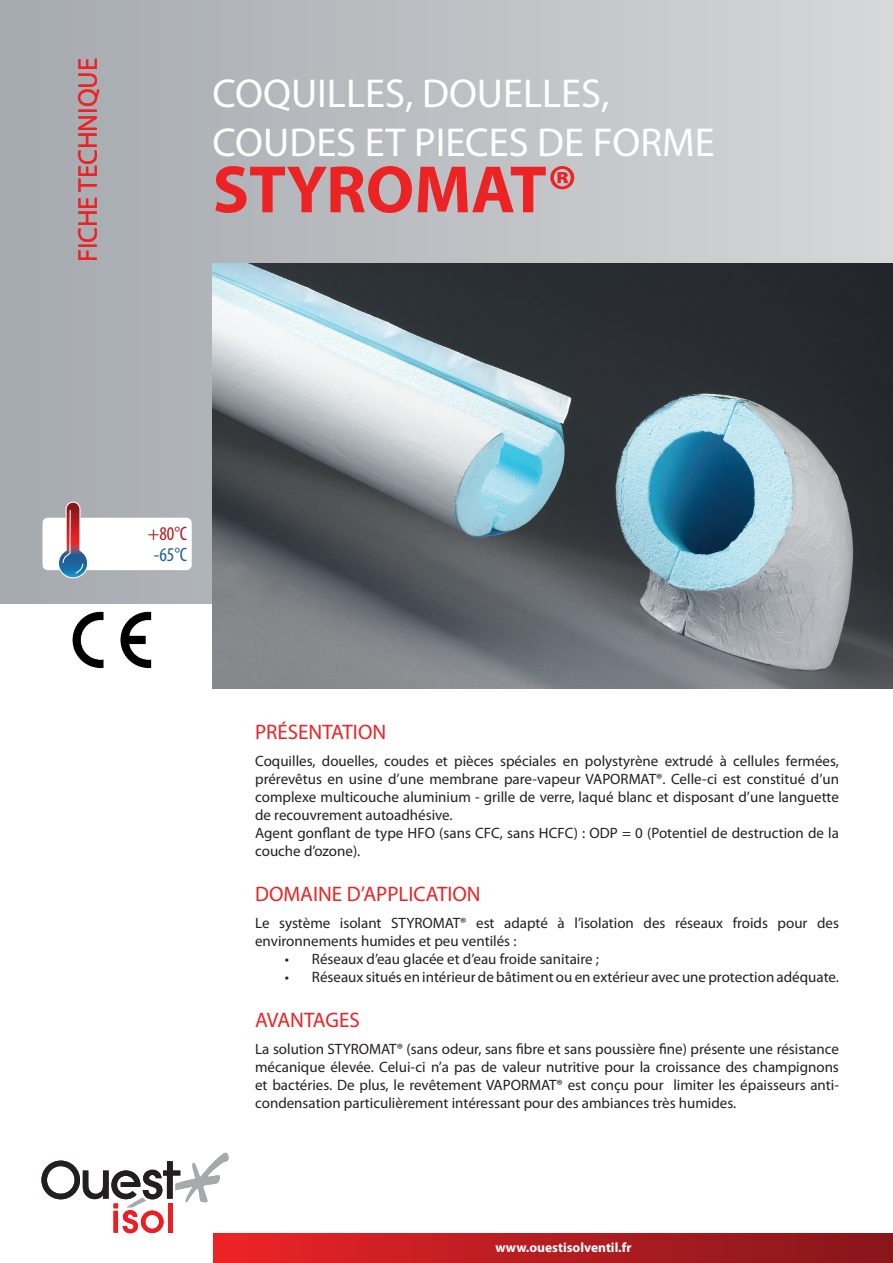
<style>
.page{position:relative;width:893px;height:1263px;background:#fff}
.page>*{position:absolute;margin:0;border:0;box-sizing:border-box;transform-origin:0 0}
.t1{font:700 67.5px "Myriad Pro";letter-spacing:-.005em;color:#ec2325}
.t2{font:40.5px/48.6px "Myriad Pro";color:#fff}
.t3{font:27px "Myriad Pro";color:#ec2325}
.t4{font:21px "Myriad Pro";color:#ec2325}
.t5{font:condensed 19.5px "Myriad Pro";color:#1e5d95}
.t6{font:condensed 19.5px "Myriad Pro";color:#ad1e22}
.t7{font:15px/18px "Myriad Pro";color:#231f20}
.t8{font:700 13.5px "Myriad Pro";color:#fff}
</style>
<div class="page">
<div style="left:0;top:0;width:893px;height:604px;background:linear-gradient(to right,#a5a9ae,#d6d7d9)"></div>
<div style="left:43px;top:518px;width:149px;height:52px;background:#fff;border-radius:5px"></div>
<svg style="left:57px;top:501px;width:32px;height:78px"></svg>
<img style="left:72px;top:611px;width:80px;height:58px">
<svg style="left:213px;top:264px;width:680px;height:425px;background:#6b777d"></svg>
<svg style="left:41px;top:1153px;width:188px;height:80px"></svg>
<div style="left:168px;top:1203px;width:5px;height:30px;background:#ee1d23"></div>
<div style="left:213px;top:1233px;width:680px;height:30px;background:linear-gradient(to right,#ea2427,#83161b)"></div>
<h3 class="t3" style="left:71px;top:262px;width:206px;rotate:-90deg">FICHE TECHNIQUE</h3>
<h2 class="t2" style="left:213px;top:68px;width:503px">COQUILLES, DOUELLES,<br>COUDES ET PIECES DE FORME</h2>
<h1 class="t1" style="left:213px;top:145px;width:367px">STYROMAT®</h1>
<h3 class="t6" style="left:148px;top:522px;width:41px">+80°C</h3>
<h3 class="t5" style="left:154px;top:543px;width:35px">-65°C</h3>
<h3 class="t4" style="left:255px;top:719px;width:133px">PRÉSENTATION</h3>
<p class="t7" style="left:255px;top:751px;width:585px">Coquilles, douelles, coudes et pièces spéciales en polystyrène extrudé à cellules fermées, prérevêtus en usine d’une membrane pare-vapeur VAPORMAT®. Celle-ci est constitué d’un complexe multicouche aluminium - grille de verre, laqué blanc et disposant d’une languette de recouvrement autoadhésive.<br>Agent gonflant de type HFO (sans CFC, sans HCFC) : ODP = 0 (Potentiel de destruction de la couche d’ozone).</p>
<h3 class="t4" style="left:255px;top:881px;width:227px">DOMAINE D’APPLICATION</h3>
<p class="t7" style="left:255px;top:913px;width:585px">Le système isolant STYROMAT® est adapté à l’isolation des réseaux froids pour des environnements humides et peu ventilés :</p>
<p class="t7" style="left:285px;top:949px;width:316px">• Réseaux d’eau glacée et d’eau froide sanitaire ;</p>
<p class="t7" style="left:285px;top:967px;width:556px">• Réseaux situés en intérieur de bâtiment ou en extérieur avec une protection adéquate.</p>
<h3 class="t4" style="left:255px;top:1007px;width:106px">AVANTAGES</h3>
<p class="t7" style="left:255px;top:1039px;width:585px;text-align:justify">La solution STYROMAT® (sans odeur, sans fibre et sans poussière fine) présente une résistance mécanique élevée. Celui-ci n’a pas de valeur nutritive pour la croissance des champignons et bactéries. De plus, le revêtement VAPORMAT® est conçu pour limiter les épaisseurs anti&shy;condensation particulièrement intéressant pour des ambiances très humides.</p>
<p class="t8" style="left:495px;top:1238px;width:138px">www.ouestisolventil.fr</p>
</div>
